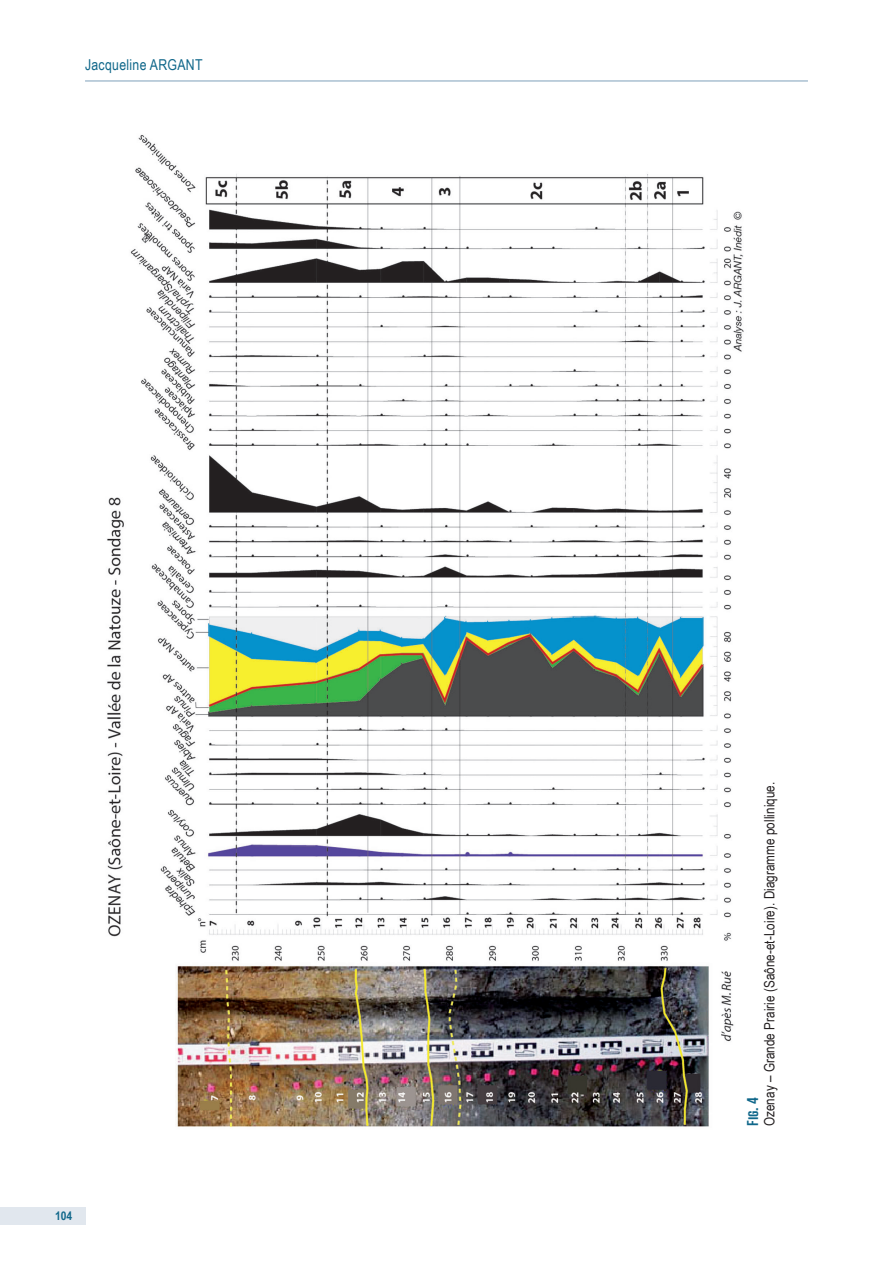
<style>
.page{position:relative;width:893px;height:1263px;background:#fff}
.page>*{position:absolute;margin:0;border:0;box-sizing:border-box;transform-origin:0 0}
.t1{font:15px "Arial Narrow";letter-spacing:.02em;color:#10678a}
.t2{font:14.25px "Arial Narrow";letter-spacing:.005em;color:#231f20}
.t3{font:700 12px "Arial Narrow";color:#10678a;scale:1.05 1}
.t4{font:11.55px "Gobold";color:#10678a;scale:1.11 1}
</style>
<div class="page">
<hr style="left:85px;top:81px;width:723px;height:1px;background:#7ea0ba">
<div style="left:0;top:1206px;width:85px;height:18px;background:#e1e7ee"></div>
<img style="left:107px;top:135px;width:637px;height:993px">
<p class="t1" style="left:85px;top:54px;width:119px">Jacqueline ARGANT</p>
<p class="t3" style="left:55px;top:1207px;width:18px">104</p>
<p class="t2" style="left:759px;top:1126px;width:346px;rotate:-90deg">Ozenay – Grande Prairie (Saône-et-Loire). Diagramme pollinique.</p>
<p class="t4" style="left:745px;top:1126px;width:28px;rotate:-90deg">Fig. 4</p>
</div>
